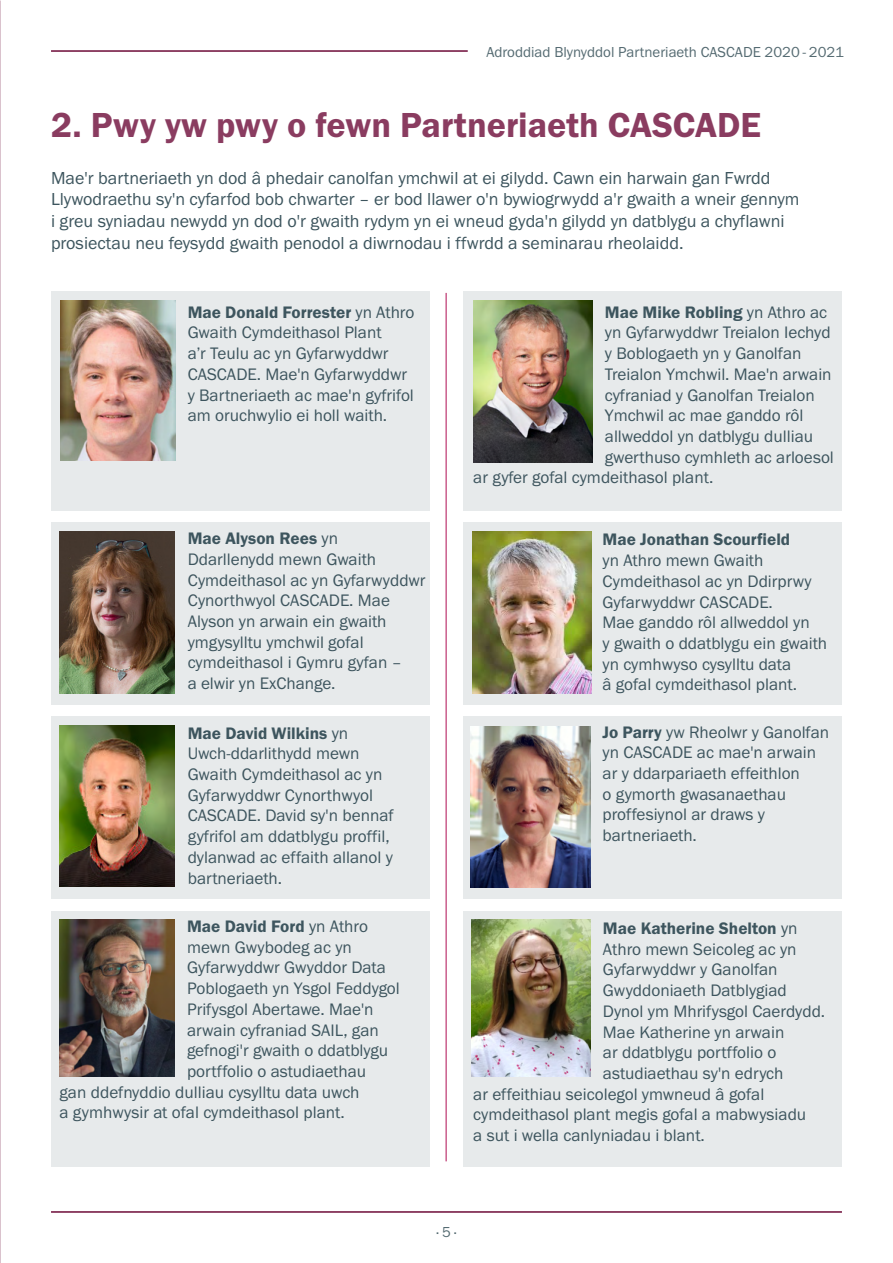
<style>
.page{position:relative;width:893px;height:1263px;background:#fff}
.page>*{position:absolute;margin:0;border:0;box-sizing:border-box;transform-origin:0 0}
.Heading{font:36px "Franklin Gothic URW Dem";color:#8a3c60}
.Body_copy{font:18px/21.6px "Franklin Gothic URW Boo";color:#3d555e}
.Body_copy-2{font:17.25px/20.7px "Franklin Gothic URW Boo";color:#3d555e}
.Body_copy-3{font:17.25px "Franklin Gothic URW Dem";color:#3d555e}
.t1{font:15px "Franklin Gothic URW Boo 2";color:#556b72}
.t2{font:15px "Franklin Gothic URW Boo";color:#556b72}
.s1{font-family:"Franklin Gothic URW Dem"}
.s2{font-family:"Franklin Gothic URW Boo"}
</style>
<div class="page">
<hr style="left:51px;top:50px;width:417px;height:2px;background:#6d0b38">
<hr style="left:51px;top:1211px;width:791px;height:2px;background:#6d0b38">
<div style="left:51px;top:911px;width:378px;height:255px;background:#e7eaeb"></div>
<div style="left:51px;top:291px;width:378px;height:219px;background:#e7eaeb"></div>
<div style="left:51px;top:522px;width:378px;height:183px;background:#e7eaeb"></div>
<div style="left:51px;top:716px;width:378px;height:183px;background:#e7eaeb"></div>
<div style="left:464px;top:522px;width:378px;height:183px;background:#e7eaeb"></div>
<div style="left:463px;top:716px;width:379px;height:183px;background:#e7eaeb"></div>
<div style="left:463px;top:911px;width:379px;height:255px;background:#e7eaeb"></div>
<div style="left:464px;top:291px;width:378px;height:219px;background:#e7eaeb"></div>
<img style="left:61px;top:301px;width:114px;height:159px">
<img style="left:473px;top:301px;width:119px;height:161px">
<img style="left:60px;top:919px;width:114px;height:158px">
<img style="left:471px;top:919px;width:119px;height:158px">
<img style="left:60px;top:531px;width:114px;height:162px">
<img style="left:60px;top:725px;width:114px;height:161px">
<img style="left:471px;top:726px;width:119px;height:162px">
<img style="left:472px;top:531px;width:119px;height:162px">
<hr style="left:446px;top:293px;width:1px;height:868px;background:#af0d53">
<p class="t1" style="left:486px;top:42px;width:359px">Adroddiad Blynyddol Partneriaeth CASCADE 2020 - 2021</p>
<p class="Heading" style="left:51px;top:102px;width:711px">2. Pwy yw pwy o fewn Partneriaeth CASCADE</p>
<p class="Body_copy" style="left:51px;top:167px;width:750px">Mae'r bartneriaeth yn dod â phedair canolfan ymchwil at ei gilydd. Cawn ein harwain gan Fwrdd Llywodraethu sy'n cyfarfod bob chwarter – er bod llawer o'n bywiogrwydd a'r gwaith a wneir gennym i greu syniadau newydd yn dod o'r gwaith rydym yn ei wneud gyda'n gilydd yn datblygu a chyflawni prosiectau neu feysydd gwaith penodol a diwrnodau i ffwrdd a seminarau rheolaidd.</p>
<p class="Body_copy-2" style="left:188px;top:301px;width:228px"><span class="s1">Mae Donald Forrester</span> yn Athro<br>Gwaith Cymdeithasol Plant<br>a’r Teulu ac yn Gyfarwyddwr<br>CASCADE. Mae'n Gyfarwyddwr y Bartneriaeth ac mae'n gyfrifol am oruchwylio ei holl waith.</p>
<p class="Body_copy-3" style="left:605px;top:301px;width:224px">Mae Mike Robling <span class="s2">yn Athro ac</span></p>
<p class="Body_copy-2" style="left:605px;top:322px;width:227px">yn Gyfarwyddwr Treialon Iechyd</p>
<p class="Body_copy-2" style="left:605px;top:343px;width:198px">y Boblogaeth yn y Ganolfan</p>
<p class="Body_copy-2" style="left:605px;top:363px;width:228px">Treialon Ymchwil. Mae'n arwain</p>
<p class="Body_copy-2" style="left:605px;top:384px;width:211px">cyfraniad y Ganolfan Treialon</p>
<p class="Body_copy-2" style="left:605px;top:405px;width:200px">Ymchwil ac mae ganddo rôl</p>
<p class="Body_copy-2" style="left:605px;top:425px;width:210px">allweddol yn datblygu dulliau</p>
<p class="Body_copy-2" style="left:605px;top:446px;width:231px">gwerthuso cymhleth ac arloesol</p>
<p class="Body_copy-2" style="left:473px;top:467px;width:242px">ar gyfer gofal cymdeithasol plant.</p>
<p class="Body_copy-2" style="left:188px;top:528px;width:239px"><span class="s1">Mae Alyson Rees</span> yn<br>Ddarllenydd mewn Gwaith<br>Cymdeithasol ac yn Gyfarwyddwr<br>Cynorthwyol CASCADE. Mae<br>Alyson yn arwain ein gwaith ymgysylltu ymchwil gofal cymdeithasol i Gymru gyfan –<br>a elwir yn ExChange.</p>
<p class="Body_copy-2" style="left:188px;top:722px;width:207px"><span class="s1">Mae David Wilkins</span> yn<br>Uwch-ddarlithydd mewn<br>Gwaith Cymdeithasol ac yn<br>Gyfarwyddwr Cynorthwyol<br>CASCADE. David sy'n bennaf gyfrifol am ddatblygu proffil, dylanwad ac effaith allanol y bartneriaeth.</p>
<p class="Body_copy-2" style="left:602px;top:721px;width:228px"><span class="s1">Jo Parry</span> yw Rheolwr y Ganolfan yn CASCADE ac mae'n arwain ar y ddarpariaeth effeithlon<br>o gymorth gwasanaethau proffesiynol ar draws y bartneriaeth.</p>
<p class="Body_copy-2" style="left:602px;top:529px;width:226px"><span class="s1">Mae Jonathan Scourfield<br></span>yn Athro mewn Gwaith<br>Cymdeithasol ac yn Ddirprwy<br>Gyfarwyddwr CASCADE.<br>Mae ganddo rôl allweddol yn<br>y gwaith o ddatblygu ein gwaith yn cymhwyso cysylltu data<br>â gofal cymdeithasol plant.</p>
<p class="Body_copy-3" style="left:187px;top:916px;width:182px">Mae David Ford <span class="s2">yn Athro</span></p>
<p class="Body_copy-2" style="left:187px;top:936px;width:166px">mewn Gwybodeg ac yn</p>
<p class="Body_copy-2" style="left:187px;top:957px;width:200px">Gyfarwyddwr Gwyddor Data</p>
<p class="Body_copy-2" style="left:187px;top:978px;width:214px">Poblogaeth yn Ysgol Feddygol</p>
<p class="Body_copy-2" style="left:187px;top:998px;width:188px">Prifysgol Abertawe. Mae'n</p>
<p class="Body_copy-2" style="left:187px;top:1019px;width:193px">arwain cyfraniad SAIL, gan</p>
<p class="Body_copy-2" style="left:187px;top:1040px;width:203px">gefnogi'r gwaith o ddatblygu</p>
<p class="Body_copy-2" style="left:187px;top:1060px;width:181px">portffolio o astudiaethau</p>
<p class="Body_copy-2" style="left:60px;top:1081px;width:302px">gan ddefnyddio dulliau cysylltu data uwch</p>
<p class="Body_copy-2" style="left:60px;top:1102px;width:287px">a gymhwysir at ofal cymdeithasol plant.</p>
<p class="Body_copy-3" style="left:603px;top:918px;width:196px">Mae Katherine Shelton <span class="s2">yn</span></p>
<p class="Body_copy-2" style="left:603px;top:938px;width:195px">Athro mewn Seicoleg ac yn</p>
<p class="Body_copy-2" style="left:603px;top:959px;width:176px">Gyfarwyddwr y Ganolfan</p>
<p class="Body_copy-2" style="left:603px;top:980px;width:185px">Gwyddoniaeth Datblygiad</p>
<p class="Body_copy-2" style="left:603px;top:1000px;width:224px">Dynol ym Mhrifysgol Caerdydd.</p>
<p class="Body_copy-2" style="left:603px;top:1021px;width:183px">Mae Katherine yn arwain</p>
<p class="Body_copy-2" style="left:603px;top:1042px;width:175px">ar ddatblygu portffolio o</p>
<p class="Body_copy-2" style="left:603px;top:1062px;width:182px">astudiaethau sy'n edrych</p>
<p class="Body_copy-2" style="left:473px;top:1083px;width:293px">ar effeithiau seicolegol ymwneud â gofal</p>
<p class="Body_copy-2" style="left:473px;top:1104px;width:334px">cymdeithasol plant megis gofal a mabwysiadu</p>
<p class="Body_copy-2" style="left:473px;top:1125px;width:233px">a sut i wella canlyniadau i blant.</p>
<p class="t2" style="left:437px;top:1222px;width:21px">⋅ 5 ⋅</p>
</div>
